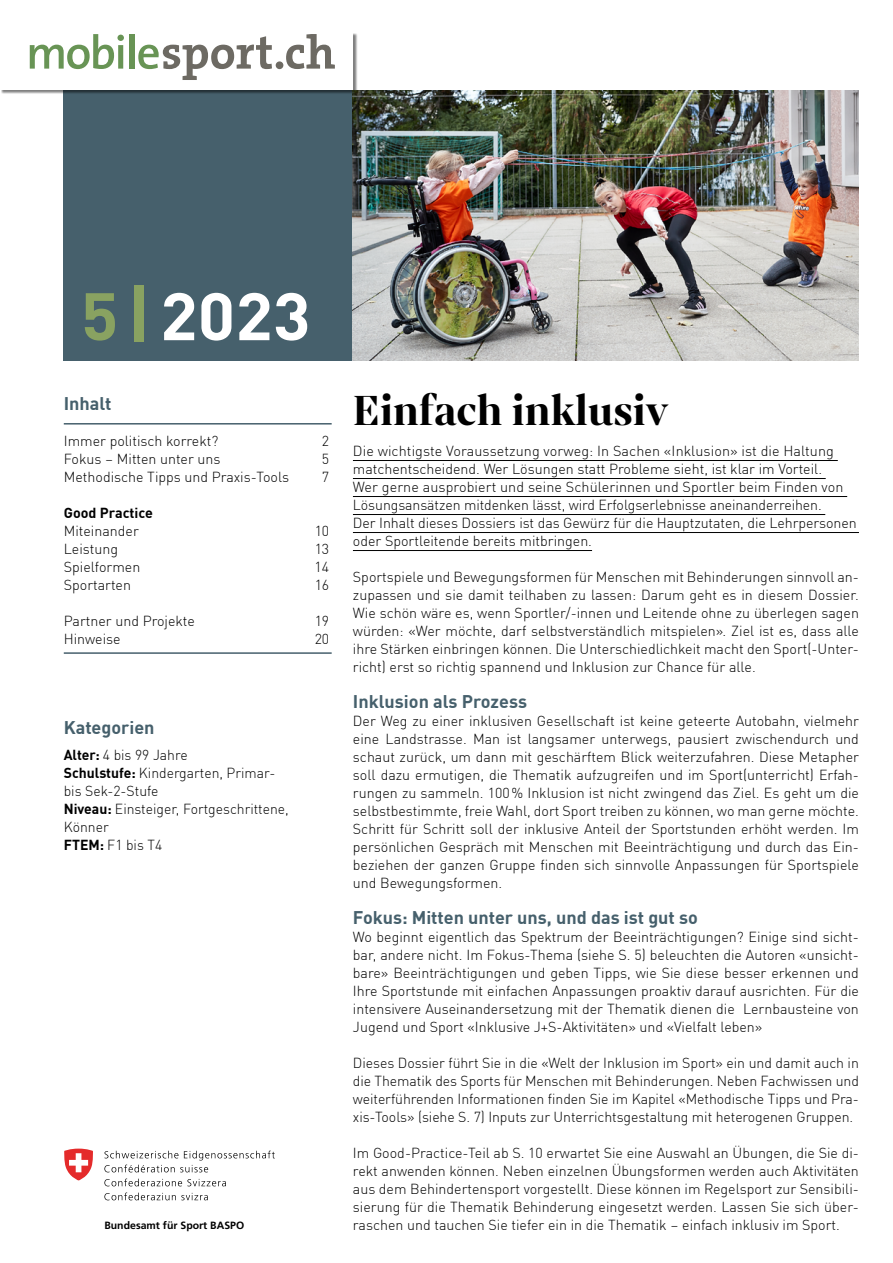
<style>
.page{position:relative;width:893px;height:1263px;background:#fff}
.page>*{position:absolute;margin:0;border:0;box-sizing:border-box;transform-origin:0 0}
.t1{font:700 66px "DINOT";color:#fff;scale:1.05 1}
.t2{font:700 45px "Mixta Pro";color:#000}
.t3{font:700 18px "DINOT";color:#46606c}
.t4{font:300 14.25px/18px "DINOT";color:#000;text-align:justify}
.t5{font:700 14.25px "DINOT";color:#000}
.t6{font:700 10.5px "Frutiger LT";color:#000}
.s1{color:#89a261}
.s2{font-weight:700}
</style>
<div class="page">
<div style="left:64px;top:34px;width:289px;height:326px;background:#46606c"></div>
<div style="left:1px;top:33px;width:357px;height:61px;background:#000;opacity:.5"></div>
<div style="left:0;top:32px;width:353px;height:57px;background:#fff"></div>
<svg style="left:30px;top:34px;width:94px;height:35px"></svg>
<div style="left:129px;top:34px;width:5px;height:35px;background:#689455"></div>
<svg style="left:138px;top:36px;width:134px;height:44px"></svg>
<div style="left:276px;top:61px;width:7px;height:8px;background:#6d6a63;border-radius:50%"></div>
<svg style="left:286px;top:34px;width:49px;height:35px"></svg>
<svg style="left:104px;top:1150px;width:171px;height:22px"></svg>
<svg style="left:104px;top:1178px;width:122px;height:8px"></svg>
<svg style="left:104px;top:1192px;width:104px;height:8px"></svg>
<svg style="left:64px;top:1148px;width:29px;height:32px"></svg>
<hr style="left:353px;top:460px;width:485px;height:1px;background:#000">
<hr style="left:353px;top:478px;width:473px;height:1px;background:#000">
<hr style="left:353px;top:496px;width:494px;height:1px;background:#000">
<hr style="left:353px;top:514px;width:472px;height:1px;background:#000">
<hr style="left:353px;top:532px;width:506px;height:1px;background:#000">
<hr style="left:353px;top:550px;width:239px;height:1px;background:#000">
<hr style="left:64px;top:423px;width:268px;height:1px;background:#46606c">
<hr style="left:64px;top:652px;width:268px;height:2px;background:#46606c">
<img style="left:353px;top:90px;width:506px;height:270px">
<h1 class="t1" style="left:81px;top:265px;width:220px"><span class="s1">5|</span>2023</h1>
<p class="t3" style="left:64px;top:389px;width:49px">Inhalt</p>
<p class="t4" style="left:64px;top:430px;width:156px">Immer politisch korrekt?</p>
<p class="t4" style="left:322px;top:430px;width:9px">2</p>
<p class="t4" style="left:64px;top:448px;width:158px">Fokus – Mitten unter uns</p>
<p class="t4" style="left:322px;top:448px;width:9px">5</p>
<p class="t4" style="left:64px;top:466px;width:227px">Methodische Tipps und Praxis-Tools</p>
<p class="t4" style="left:322px;top:466px;width:9px">7</p>
<p class="t5" style="left:64px;top:501px;width:91px">Good Practice</p>
<p class="t4" style="left:64px;top:520px;width:77px">Miteinander</p>
<p class="t4" style="left:315px;top:520px;width:16px">10</p>
<p class="t4" style="left:64px;top:538px;width:56px">Leistung</p>
<p class="t4" style="left:315px;top:538px;width:16px">13</p>
<p class="t4" style="left:64px;top:556px;width:78px">Spielformen</p>
<p class="t4" style="left:315px;top:556px;width:16px">14</p>
<p class="t4" style="left:64px;top:574px;width:69px">Sportarten</p>
<p class="t4" style="left:315px;top:574px;width:16px">16</p>
<p class="t4" style="left:64px;top:610px;width:133px">Partner und Projekte</p>
<p class="t4" style="left:315px;top:610px;width:16px">19</p>
<p class="t4" style="left:64px;top:628px;width:58px">Hinweise</p>
<p class="t4" style="left:315px;top:628px;width:16px">20</p>
<p class="t3" style="left:64px;top:713px;width:92px">Kategorien</p>
<p class="t4" style="left:64px;top:745px;width:227px;text-align:left"><span class="s2">Alter:</span> 4 bis 99 Jahre<br><span class="s2">Schulstufe:</span> Kindergarten, Primar&shy;bis Sek-2-Stufe<br><span class="s2">Niveau:</span> Einsteiger, Fortgeschrittene,<br>Könner<br><span class="s2">FTEM:</span> F1 bis T4</p>
<p class="t6" style="left:104px;top:1219px;width:141px">Bundesamt für Sport BASPO</p>
<h2 class="t2" style="left:353px;top:384px;width:317px">Einfach inklusiv</h2>
<p class="t4" style="left:353px;top:441px;width:505px;text-align:left">Die wichtigste Voraussetzung vorweg: In Sachen «Inklusion» ist die Haltung matchentscheidend. Wer Lösungen statt Probleme sieht, ist klar im Vorteil.<br>Wer gerne ausprobiert und seine Schülerinnen und Sportler beim Finden von Lösungsansätzen mitdenken lässt, wird Erfolgserlebnisse aneinanderreihen.<br>Der Inhalt dieses Dossiers ist das Gewürz für die Hauptzutaten, die Lehrpersonen oder Sportleitende bereits mitbringen.</p>
<p class="t4" style="left:353px;top:567px;width:508px">Sportspiele und Bewegungsformen für Menschen mit Behinderungen sinnvoll an&shy;zupassen und sie damit teilhaben zu lassen: Darum geht es in diesem Dossier.<br>Wie schön wäre es, wenn Sportler/-innen und Leitende ohne zu überlegen sagen würden: «Wer möchte, darf selbstverständlich mitspielen». Ziel ist es, dass alle ihre Stärken einbringen können. Die Unterschiedlichkeit macht den Sport(-Unter&shy;richt) erst so richtig spannend und Inklusion zur Chance für alle.</p>
<p class="t3" style="left:353px;top:687px;width:176px">Inklusion als Prozess</p>
<p class="t4" style="left:353px;top:711px;width:508px">Der Weg zu einer inklusiven Gesellschaft ist keine geteerte Autobahn, vielmehr eine Landstrasse. Man ist langsamer unterwegs, pausiert zwischendurch und schaut zurück, um dann mit geschärftem Blick weiterzufahren. Diese Metapher soll dazu ermutigen, die Thematik aufzugreifen und im Sport(unterricht) Erfah&shy;rungen zu sammeln. 100% Inklusion ist nicht zwingend das Ziel. Es geht um die selbstbestimmte, freie Wahl, dort Sport treiben zu können, wo man gerne möchte.<br>Schritt für Schritt soll der inklusive Anteil der Sportstunden erhöht werden. Im persönlichen Gespräch mit Menschen mit Beeinträchtigung und durch das Ein&shy;beziehen der ganzen Gruppe finden sich sinnvolle Anpassungen für Sportspiele und Bewegungsformen.</p>
<p class="t3" style="left:353px;top:903px;width:346px">Fokus: Mitten unter uns, und das ist gut so</p>
<p class="t4" style="left:353px;top:927px;width:508px">Wo beginnt eigentlich das Spektrum der Beeinträchtigungen? Einige sind sicht&shy;bar, andere nicht. Im Fokus-Thema (siehe S. 5) beleuchten die Autoren «unsicht&shy;bare» Beeinträchtigungen und geben Tipps, wie Sie diese besser erkennen und Ihre Sportstunde mit einfachen Anpassungen proaktiv darauf ausrichten. Für die intensivere Auseinandersetzung mit der Thematik dienen die Lernbausteine von Jugend und Sport «Inklusive J+S-Aktivitäten» und «Vielfalt leben»</p>
<p class="t4" style="left:353px;top:1053px;width:507px">Dieses Dossier führt Sie in die «Welt der Inklusion im Sport» ein und damit auch in die Thematik des Sports für Menschen mit Behinderungen. Neben Fachwissen und weiterführenden Informationen finden Sie im Kapitel «Methodische Tipps und Pra&shy;xis-Tools» (siehe S. 7) Inputs zur Unterrichtsgestaltung mit heterogenen Gruppen.</p>
<p class="t4" style="left:353px;top:1143px;width:508px">Im Good-Practice-Teil ab S. 10 erwartet Sie eine Auswahl an Übungen, die Sie di&shy;rekt anwenden können. Neben einzelnen Übungsformen werden auch Aktivitäten aus dem Behindertensport vorgestellt. Diese können im Regelsport zur Sensibili&shy;sierung für die Thematik Behinderung eingesetzt werden. Lassen Sie sich über&shy;raschen und tauchen Sie tiefer ein in die Thematik – einfach inklusiv im Sport.</p>
</div>
